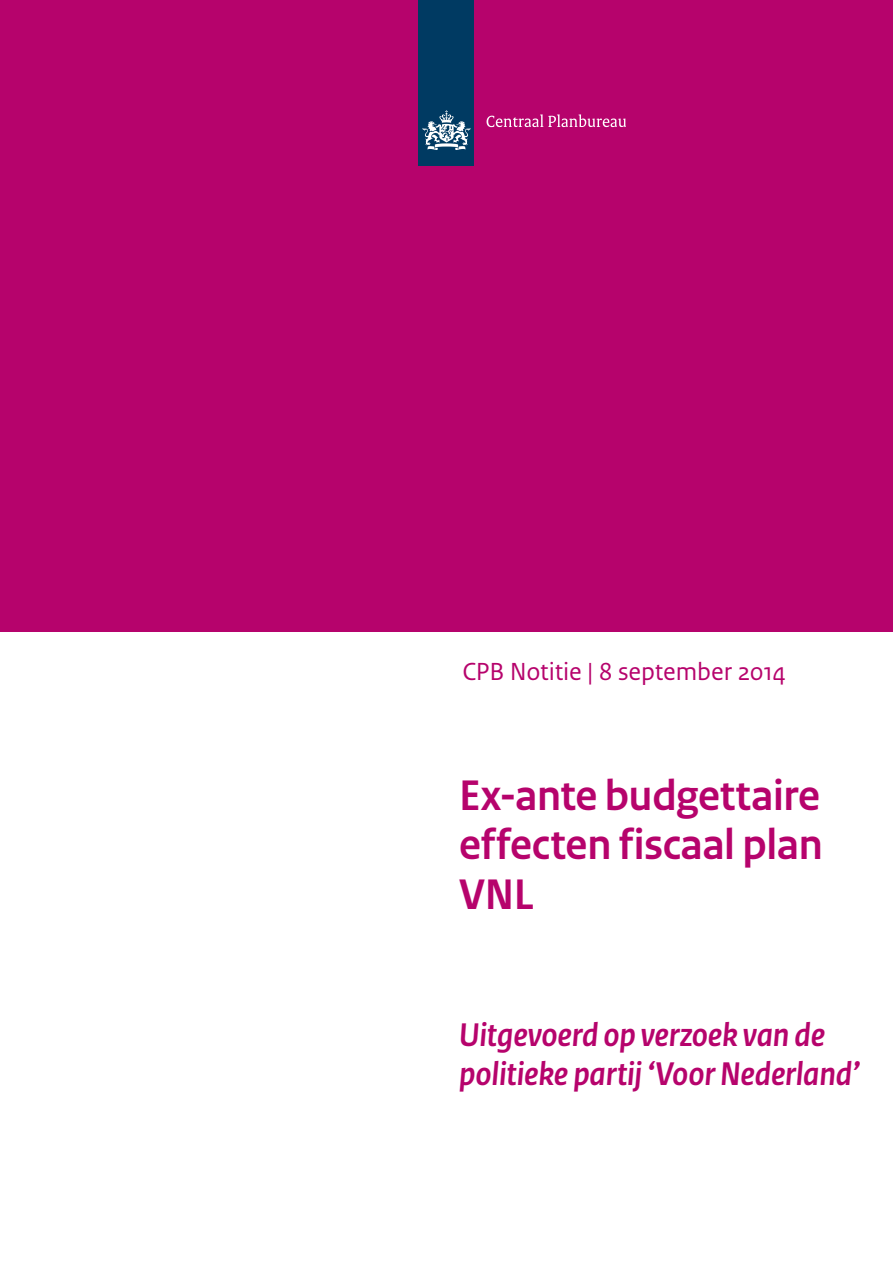
<style>
.page{position:relative;width:893px;height:1263px;background:#fff}
.page>*{position:absolute;margin:0;border:0;box-sizing:border-box;transform-origin:0 0}
.t1{font:700 45px/49.2px "Rijksoverheid Sans Heading";letter-spacing:-.005em;color:#b6036c;text-align:justify}
.t2{font:italic 700 34.5px/38.7px "Rijksoverheid Sans Heading";letter-spacing:-.005em;color:#b6036c}
.t3{font:26.1px "Rijksoverheid Sans Text";letter-spacing:-.005em;color:#b6036c}
</style>
<div class="page">
<div style="left:0;top:0;width:893px;height:631px;background:#b6036c"></div>
<div style="left:419px;top:0;width:55px;height:166px;background:#003a62"></div>
<svg style="left:423px;top:110px;width:47px;height:40px"></svg>
<svg style="left:487px;top:114px;width:139px;height:13px"></svg>
<p class="t3" style="left:462px;top:657px;width:325px">CPB Notitie | 8 september 2014</p>
<h1 class="t1" style="left:459px;top:772px;width:365px">Ex-ante budgettaire effecten fiscaal plan VNL</h1>
<p class="t2" style="left:459px;top:1016px;width:402px">Uitgevoerd op verzoek van de politieke partij ‘Voor Nederland’</p>
</div>
